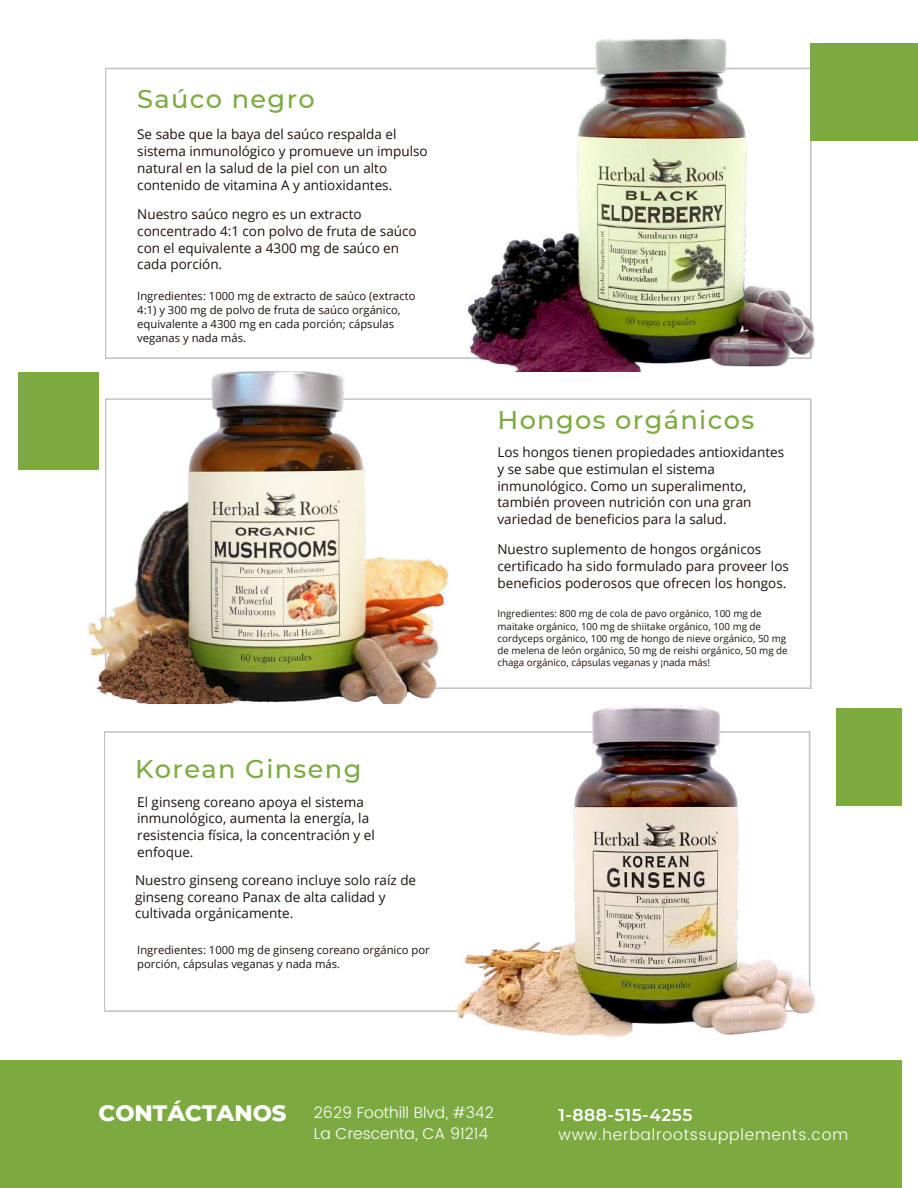
<style>
.page{position:relative;width:918px;height:1188px;background:#fff}
.page>*{position:absolute;margin:0;border:0;box-sizing:border-box;transform-origin:0 0}
.t1{font:500 25.65px "Montserrat";letter-spacing:.05em;color:#7caa41}
.t2{font:600 17.1px "Montserrat";letter-spacing:.025em;color:#fff}
.t3{font:300 15.75px/20.4px "Poppins";color:#fff}
.t4{font:300 15.75px "Poppins";letter-spacing:.05em;color:#fff}
.t5{font:13.5px/16.8px "Open Sans";color:#1b110c}
.t6{font:11.25px/14.1px "Open Sans";color:#1b110c}
.t7{font:9.75px/12.1px "Open Sans";color:#1b110c}
.s1{font-family:"Montserrat";font-weight:800;font-size:22.8px}
</style>
<div class="page">
<svg style="left:105px;top:68px;width:353px;height:291px"></svg>
<svg style="left:459px;top:398px;width:353px;height:283px"></svg>
<div style="left:18px;top:372px;width:81px;height:97px;background:#7caa41"></div>
<img style="left:81px;top:372px;width:378px;height:332px">
<svg style="left:104px;top:731px;width:345px;height:281px"></svg>
<img style="left:449px;top:681px;width:367px;height:357px">
<img style="left:458px;top:40px;width:358px;height:331px">
<div style="left:0;top:1061px;width:902px;height:127px;background:#7caa41"></div>
<div style="left:810px;top:43px;width:108px;height:98px;background:#7caa41"></div>
<div style="left:836px;top:708px;width:66px;height:97px;background:#7caa41"></div>
<h1 class="t1" style="left:137px;top:83px;width:179px">Saúco negro</h1>
<p class="t5" style="left:137px;top:126px;width:292px">Se sabe que la baya del saúco respalda el sistema inmunológico y promueve un impulso natural en la salud de la piel con un alto contenido de vitamina A y antioxidantes.</p>
<p class="t5" style="left:137px;top:205px;width:281px">Nuestro saúco negro es un extracto concentrado 4:1 con polvo de fruta de saúco con el equivalente a 4300 mg de saúco en cada porción.</p>
<p class="t6" style="left:137px;top:289px;width:280px">Ingredientes: 1000 mg de extracto de saúco (extracto 4:1) y 300 mg de polvo de fruta de saúco orgánico, equivalente a 4300 mg en cada porción; cápsulas veganas y nada más.</p>
<h1 class="t1" style="left:135px;top:753px;width:228px">Korean Ginseng</h1>
<p class="t5" style="left:137px;top:793px;width:239px">El ginseng coreano apoya el sistema inmunológico, aumenta la energía, la resistencia física, la concentración y el enfoque.</p>
<p class="t5" style="left:135px;top:871px;width:283px">Nuestro ginseng coreano incluye solo raíz de ginseng coreano Panax de alta calidad y cultivada orgánicamente.</p>
<p class="t6" style="left:137px;top:943px;width:294px">Ingredientes: 1000 mg de ginseng coreano orgánico por porción, cápsulas veganas y nada más.</p>
<h1 class="t1" style="left:497px;top:404px;width:258px">Hongos orgánicos</h1>
<p class="t5" style="left:497px;top:443px;width:288px">Los hongos tienen propiedades antioxidantes y se sabe que estimulan el sistema inmunológico. Como un superalimento, también proveen nutrición con una gran variedad de beneficios para la salud.</p>
<p class="t5" style="left:497px;top:541px;width:293px">Nuestro suplemento de hongos orgánicos certificado ha sido formulado para proveer los beneficios poderosos que ofrecen los hongos.</p>
<p class="t7" style="left:497px;top:608px;width:292px">Ingredientes: 800 mg de cola de pavo orgánico, 100 mg de maitake orgánico, 100 mg de shiitake orgánico, 100 mg de cordyceps orgánico, 100 mg de hongo de nieve orgánico, 50 mg de melena de león orgánico, 50 mg de reishi orgánico, 50 mg de chaga orgánico, cápsulas veganas y ¡nada más!</p>
<p class="t3" style="left:314px;top:1103px;width:181px;text-indent:-215px"><span class="s1">CONTÁCTANOS</span> 2629 Foothill Blvd, #342<br>La Crescenta, CA 91214</p>
<p class="t2" style="left:558px;top:1104px;width:135px">1-888-515-4255</p>
<p class="t4" style="left:558px;top:1126px;width:291px">www.herbalrootssupplements.com</p>
</div>
